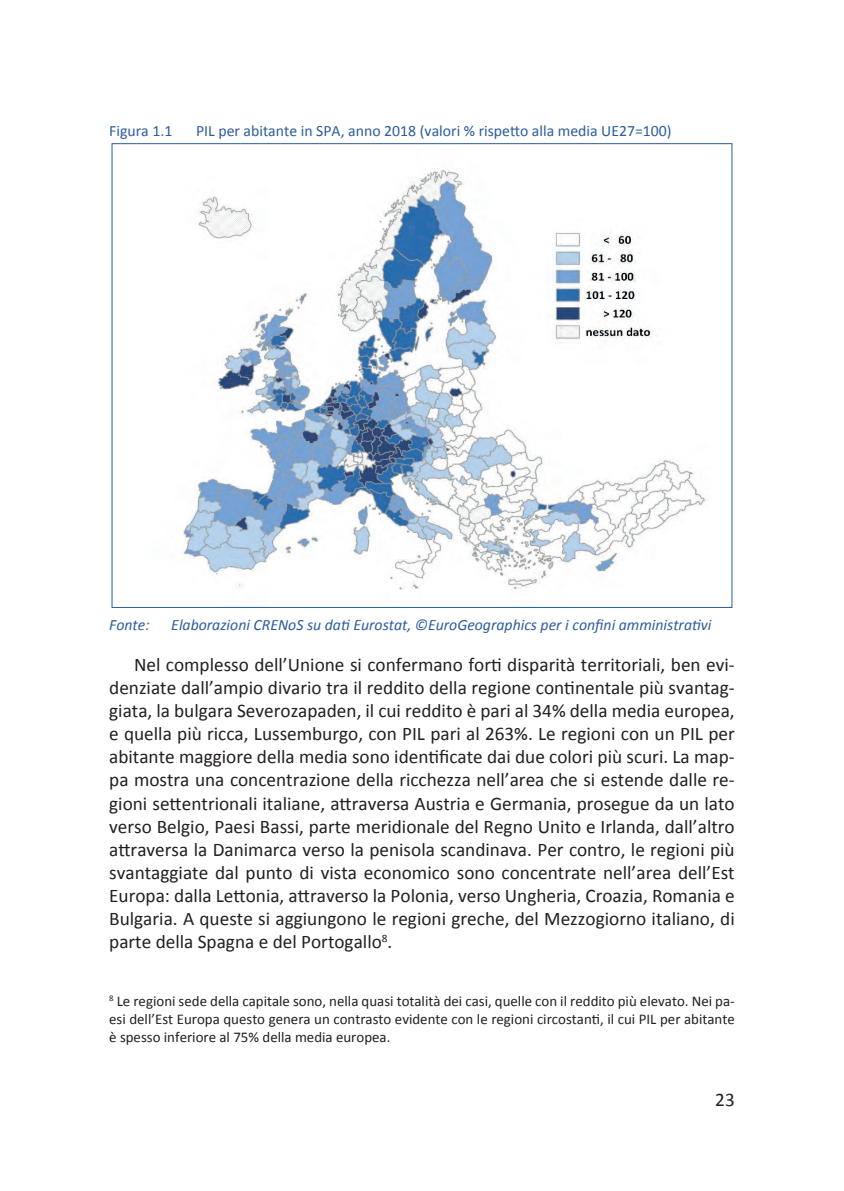
<style>
.page{position:relative;width:844px;height:1191px;background:#fff}
.page>*{position:absolute;margin:0;border:0;box-sizing:border-box;transform-origin:0 0}
.t1{font:19.25px/23.1px "Calibri";color:#231f20;text-align:justify}
.t2{font:italic 15.75px "Calibri";color:#2c5c9d}
.t3{font:15.75px "Calibri";color:#2c5c9d}
.t4{font:14.88px/17.8px "Calibri";color:#231f20;text-align:justify}
</style>
<div class="page">
<img style="left:183px;top:169px;width:525px;height:421px">
<p class="t3" style="left:109px;top:121px;width:65px">Figura 1.1</p>
<p class="t3" style="left:196px;top:121px;width:477px">PIL per abitante in SPA, anno 2018 (valori % rispetto alla media UE27=100)</p>
<p class="t2" style="left:109px;top:615px;width:42px">Fonte:</p>
<p class="t2" style="left:171px;top:615px;width:541px">Elaborazioni CRENoS su dati Eurostat, ©EuroGeographics per i confini amministrativi</p>
<p class="t1" style="left:109px;top:652px;width:627px;text-indent:25px">Nel complesso dell’Unione si confermano forti disparità territoriali, ben evi&shy;denziate dall’ampio divario tra il reddito della regione continentale più svantag&shy;giata, la bulgara Severozapaden, il cui reddito è pari al 34% della media europea, e quella più ricca, Lussemburgo, con PIL pari al 263%. Le regioni con un PIL per abitante maggiore della media sono identificate dai due colori più scuri. La map&shy;pa mostra una concentrazione della ricchezza nell’area che si estende dalle re&shy;gioni settentrionali italiane, attraversa Austria e Germania, prosegue da un lato verso Belgio, Paesi Bassi, parte meridionale del Regno Unito e Irlanda, dall’altro attraversa la Danimarca verso la penisola scandinava. Per contro, le regioni più svantaggiate dal punto di vista economico sono concentrate nell’area dell’Est Europa: dalla Lettonia, attraverso la Polonia, verso Ungheria, Croazia, Romania e Bulgaria. A queste si aggiungono le regioni greche, del Mezzogiorno italiano, di parte della Spagna e del Portogallo<sup>8</sup>.</p>
<p class="t4" style="left:109px;top:991px;width:627px"><sup>8</sup> Le regioni sede della capitale sono, nella quasi totalità dei casi, quelle con il reddito più elevato. Nei pa&shy;esi dell’Est Europa questo genera un contrasto evidente con le regioni circostanti, il cui PIL per abitante è spesso inferiore al 75% della media europea.</p>
<p class="t1" style="left:715px;top:1087px;width:21px">23</p>
</div>
